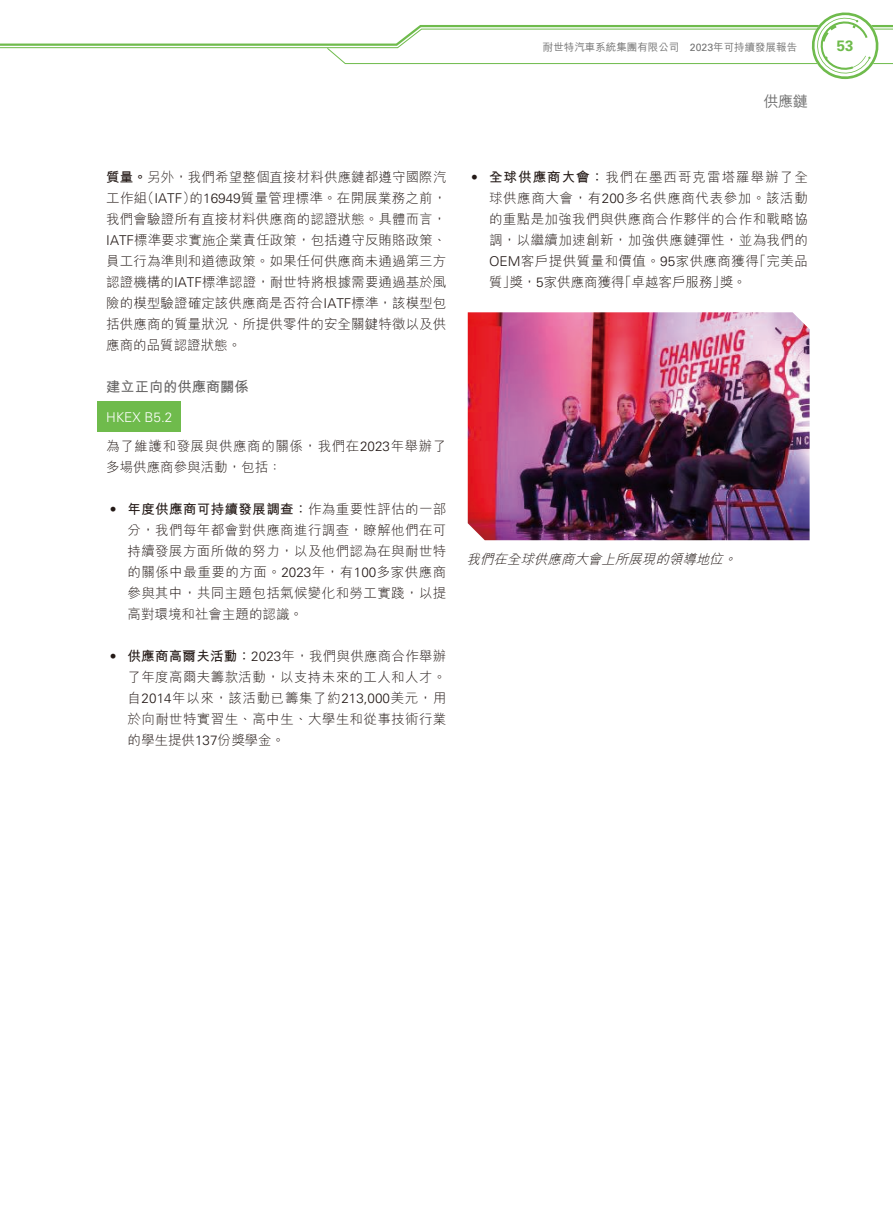
<style>
.page{position:relative;width:893px;height:1212px;background:#fff}
.page>*{position:absolute;margin:0;border:0;box-sizing:border-box;transform-origin:0 0}
.t1{font:500 15px "M Hei HK";color:#727272}
.t2{font:700 15px "Univers LT Std";color:#6fbb4c}
.t3{font:700 14.25px "M Hei HK";color:#666565}
.t4{font:300 13.5px/21px "M Hei HK";letter-spacing:.03em;color:#231916;text-align:justify}
.t5{font:italic 300 13.5px "M Hei HK";color:#231916}
.t6{font:300 13.5px "Univers LT Std";color:#fff}
.t7{font:500 10.5px "M Hei HK";color:#727272}
.s1{font-family:"Univers LT Std";font-weight:400}
.s2{font-weight:700}
.s3{font-family:"Univers LT Std"}
</style>
<div class="page">
<svg style="left:0;top:12px;width:893px;height:68px"></svg>
<div style="left:98px;top:401px;width:83px;height:31px;background:#6fbb4c"></div>
<img style="left:468px;top:312px;width:342px;height:228px">
<p class="t7" style="left:543px;top:40px;width:256px">耐世特汽車系統集團有限公司 <span class="s1">2023</span>年可持續發展報告</p>
<p class="t2" style="left:837px;top:37px;width:18px">53</p>
<p class="t1" style="left:763px;top:91px;width:46px">供應鏈</p>
<p class="t4" style="left:106px;top:166px;width:342px"><span class="s2">質量。</span>另外，我們希望整個直接材料供應鏈都遵守國際汽工作組（<span class="s3">IATF</span>）的<span class="s3">16949</span>質量管理標準。在開展業務之前，我們會驗證所有直接材料供應商的認證狀態。具體而言，<span class="s3">IATF</span>標準要求實施企業責任政策，包括遵守反賄賂政策、員工行為準則和道德政策。如果任何供應商未通過第三方認證機構的<span class="s3">IATF</span>標準認證，耐世特將根據需要通過基於風險的模型驗證確定該供應商是否符合<span class="s3">IATF</span>標準，該模型包括供應商的質量狀況、所提供零件的安全關鍵特徵以及供應商的品質認證狀態。</p>
<p class="t3" style="left:106px;top:376px;width:144px">建立正向的供應商關係</p>
<p class="t6" style="left:106px;top:409px;width:68px">HKEX B5.2</p>
<p class="t4" style="left:106px;top:435px;width:342px">為了維護和發展與供應商的關係，我們在<span class="s3">2023</span>年舉辦了多場供應商參與活動，包括：</p>
<p class="t4" style="left:128px;top:498px;width:320px;text-indent:-18px"><span class="s3">•</span> <span class="s2">年度供應商可持續發展調查：</span>作為重要性評估的一部分，我們每年都會對供應商進行調查，瞭解他們在可持續發展方面所做的努力，以及他們認為在與耐世特的關係中最重要的方面。<span class="s3">2023</span>年，有<span class="s3">100</span>多家供應商參與其中，共同主題包括氣候變化和勞工實踐，以提高對環境和社會主題的認識。</p>
<p class="t4" style="left:128px;top:645px;width:320px;text-indent:-18px"><span class="s3">•</span> <span class="s2">供應商高爾夫活動：</span><span class="s3">2023</span>年，我們與供應商合作舉辦了年度高爾夫籌款活動，以支持未來的工人和人才。自<span class="s3">2014</span>年以來，該活動已籌集了約<span class="s3">213,000</span>美元，用於向耐世特實習生、高中生、大學生和從事技術行業的學生提供<span class="s3">137</span>份獎學金。</p>
<p class="t4" style="left:489px;top:166px;width:320px;text-indent:-18px"><span class="s3">•</span> <span class="s2">全球供應商大會：</span>我們在墨西哥克雷塔羅舉辦了全球供應商大會，有<span class="s3">200</span>多名供應商代表參加。該活動的重點是加強我們與供應商合作夥伴的合作和戰略協調，以繼續加速創新，加強供應鏈彈性，並為我們的<span class="s3">OEM</span>客戶提供質量和價值。<span class="s3">95</span>家供應商獲得「完美品質」獎，<span class="s3">5</span>家供應商獲得「卓越客戶服務」獎。</p>
<p class="t5" style="left:466px;top:549px;width:276px">我們在全球供應商大會上所展現的領導地位。</p>
</div>
